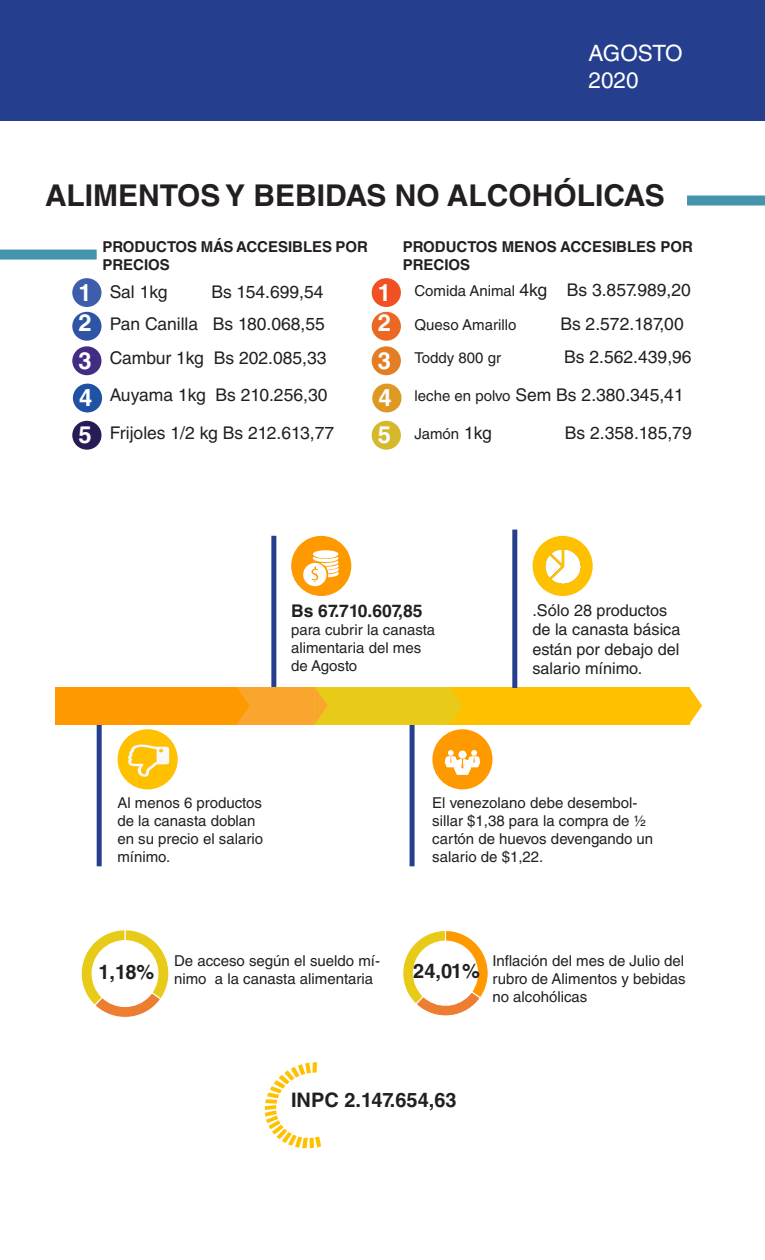
<style>
.page{position:relative;width:765px;height:1260px;background:#fff}
.page>*{position:absolute;margin:0;border:0;box-sizing:border-box;transform-origin:0 0}
.t1{font:700 30px "Helvetica LT Std";color:#231f20}
.t2{font:700 23.75px "Helvetica LT Std";color:#fff}
.t3{font:22.5px/27px "Helvetica LT Std";color:#fff}
.t4{font:700 20px "Helvetica LT Std";color:#231f20}
.t5{font:17.5px "Helvetica LT Std";color:#231f20}
.t6{font:700 17.5px "Helvetica LT Std";color:#231f20}
.t7{font:16.25px/19.5px "Helvetica LT Std";color:#231f20}
.t8{font:15px/18px "Helvetica LT Std";color:#231f20}
.t9{font:700 15px/18px "Helvetica LT Std";color:#231f20}
.s1{font-size:15px}
.s2{font-size:17.5px}
</style>
<div class="page">
<div style="left:0;top:0;width:765px;height:120px;background:#253f8e"></div>
<div style="left:72px;top:278px;width:30px;height:29px;background:#3c5eab;border-radius:50%"></div>
<div style="left:73px;top:384px;width:29px;height:28px;background:#2052a4;border-radius:50%"></div>
<div style="left:72px;top:421px;width:30px;height:29px;background:#291c56;border-radius:50%"></div>
<div style="left:72px;top:312px;width:30px;height:29px;background:#2f54a4;border-radius:50%"></div>
<div style="left:72px;top:346px;width:30px;height:29px;background:#432d83;border-radius:50%"></div>
<div style="left:372px;top:278px;width:29px;height:29px;background:#f15122;border-radius:50%"></div>
<div style="left:372px;top:384px;width:30px;height:28px;background:#de9923;border-radius:50%"></div>
<div style="left:372px;top:421px;width:29px;height:29px;background:#d6b82c;border-radius:50%"></div>
<div style="left:372px;top:312px;width:29px;height:29px;background:#eb6823;border-radius:50%"></div>
<div style="left:372px;top:346px;width:29px;height:29px;background:#e47e24;border-radius:50%"></div>
<div style="left:271px;top:536px;width:5px;height:158px;border:2px solid #253f8e"></div>
<div style="left:97px;top:712px;width:5px;height:154px;border:2px solid #253f8e"></div>
<div style="left:410px;top:712px;width:5px;height:154px;border:2px solid #253f8e"></div>
<div style="left:233px;top:687px;width:82px;height:38px;background:#faa52d"></div>
<div style="left:315px;top:687px;width:135px;height:38px;background:#e8ca18"></div>
<div style="left:450px;top:687px;width:240px;height:38px;background:#ffc000"></div>
<svg style="left:690px;top:688px;width:12px;height:35px"></svg>
<svg style="left:449px;top:687px;width:14px;height:38px"></svg>
<svg style="left:314px;top:687px;width:14px;height:38px"></svg>
<div style="left:55px;top:687px;width:181px;height:38px;background:#f90"></div>
<svg style="left:236px;top:687px;width:14px;height:38px"></svg>
<div style="left:291px;top:536px;width:60px;height:60px;background:#f90;border-radius:50%"></div>
<div style="left:313px;top:550px;width:25px;height:8px;background:#fff;border-radius:50%"></div>
<svg style="left:303px;top:557px;width:36px;height:29px"></svg>
<div style="left:512px;top:530px;width:5px;height:158px;border:2px solid #253f8e"></div>
<svg style="left:81px;top:929px;width:88px;height:88px"></svg>
<div style="left:533px;top:536px;width:60px;height:60px;background:#ffc000;border-radius:50%"></div>
<img style="left:545px;top:549px;width:36px;height:35px">
<div style="left:118px;top:729px;width:60px;height:60px;background:#ffc000;border-radius:50%"></div>
<svg style="left:128px;top:745px;width:41px;height:32px"></svg>
<div style="left:432px;top:729px;width:60px;height:60px;background:#f90;border-radius:50%"></div>
<svg style="left:445px;top:750px;width:35px;height:25px"></svg>
<svg style="left:402px;top:930px;width:87px;height:86px"></svg>
<svg style="left:265px;top:1063px;width:56px;height:85px"></svg>
<svg style="left:313px;top:1062px;width:4px;height:11px"></svg>
<div style="left:687px;top:196px;width:78px;height:10px;background:#4693ae"></div>
<div style="left:0;top:250px;width:97px;height:10px;background:#4693ae"></div>
<p class="t3" style="left:589px;top:40px;width:96px">AGOSTO<br>2020</p>
<p class="t1" style="left:45px;top:177px;width:621px">ALIMENTOS Y BEBIDAS NO ALCOHÓLICAS</p>
<p class="t2" style="left:78px;top:278px;width:15px">1</p>
<p class="t2" style="left:79px;top:309px;width:15px">2</p>
<p class="t2" style="left:78px;top:346px;width:15px">3</p>
<p class="t2" style="left:79px;top:383px;width:15px">4</p>
<p class="t2" style="left:78px;top:420px;width:15px">5</p>
<p class="t9" style="left:102px;top:237px;width:267px">PRODUCTOS MÁS ACCESIBLES POR<br>PRECIOS</p>
<p class="t9" style="left:403px;top:237px;width:292px">PRODUCTOS MENOS ACCESIBLES POR<br>PRECIOS</p>
<p class="t5" style="left:110px;top:282px;width:59px">Sal 1kg</p>
<p class="t5" style="left:211px;top:282px;width:114px">Bs 154.699,54</p>
<p class="t5" style="left:110px;top:313px;width:217px">Pan Canilla Bs 180.068,55</p>
<p class="t5" style="left:110px;top:348px;width:218px">Cambur 1kg Bs 202.085,33</p>
<p class="t5" style="left:110px;top:385px;width:219px">Auyama 1kg Bs 210.256,30</p>
<p class="t5" style="left:110px;top:422px;width:226px">Frijoles 1/2 kg Bs 212.613,77</p>
<p class="t5" style="left:415px;top:280px;width:278px"><span class="s1">Comida Animal</span> 4kg Bs 3.857.989,20</p>
<p class="t8" style="left:415px;top:315px;width:104px">Queso Amarillo</p>
<p class="t5" style="left:560px;top:313px;width:125px">Bs 2.572.187,00</p>
<p class="t8" style="left:415px;top:349px;width:88px">Toddy 800 gr</p>
<p class="t5" style="left:564px;top:347px;width:129px">Bs 2.562.439,96</p>
<p class="t5" style="left:415px;top:385px;width:271px"><span class="s1">leche en polvo</span> Sem Bs 2.380.345,41</p>
<p class="t8" style="left:415px;top:424px;width:79px">Jamón <span class="s2">1kg</span></p>
<p class="t5" style="left:565px;top:422px;width:128px">Bs 2.358.185,79</p>
<p class="t2" style="left:378px;top:278px;width:15px">1</p>
<p class="t2" style="left:378px;top:309px;width:15px">2</p>
<p class="t2" style="left:378px;top:346px;width:15px">3</p>
<p class="t2" style="left:378px;top:383px;width:15px">4</p>
<p class="t2" style="left:378px;top:420px;width:15px">5</p>
<p class="t6" style="left:291px;top:600px;width:133px">Bs 67.710.607,85</p>
<p class="t8" style="left:291px;top:620px;width:146px">para cubrir la canasta alimentaria del mes de Agosto</p>
<p class="t7" style="left:532px;top:600px;width:149px">.Sólo 28 productos de la canasta básica están por debajo del salario mínimo.</p>
<p class="t8" style="left:117px;top:794px;width:147px">Al menos 6 productos de la canasta doblan en su precio el salario mínimo.</p>
<p class="t8" style="left:432px;top:794px;width:222px">El venezolano debe desembol&shy;sillar $1,38 para la compra de ½ cartón de huevos devengando un salario de $1,22.</p>
<p class="t4" style="left:98px;top:960px;width:58px">1,18%</p>
<p class="t8" style="left:174px;top:952px;width:207px">De acceso según el sueldo mí&shy;nimo a la canasta alimentaria</p>
<p class="t8" style="left:492px;top:952px;width:195px;text-align:justify">Inflación del mes de Julio del rubro de Alimentos y bebidas no alcohólicas</p>
<p class="t4" style="left:413px;top:959px;width:68px">24,01%</p>
<p class="t4" style="left:291px;top:1088px;width:167px">INPC 2.147.654,63</p>
</div>
